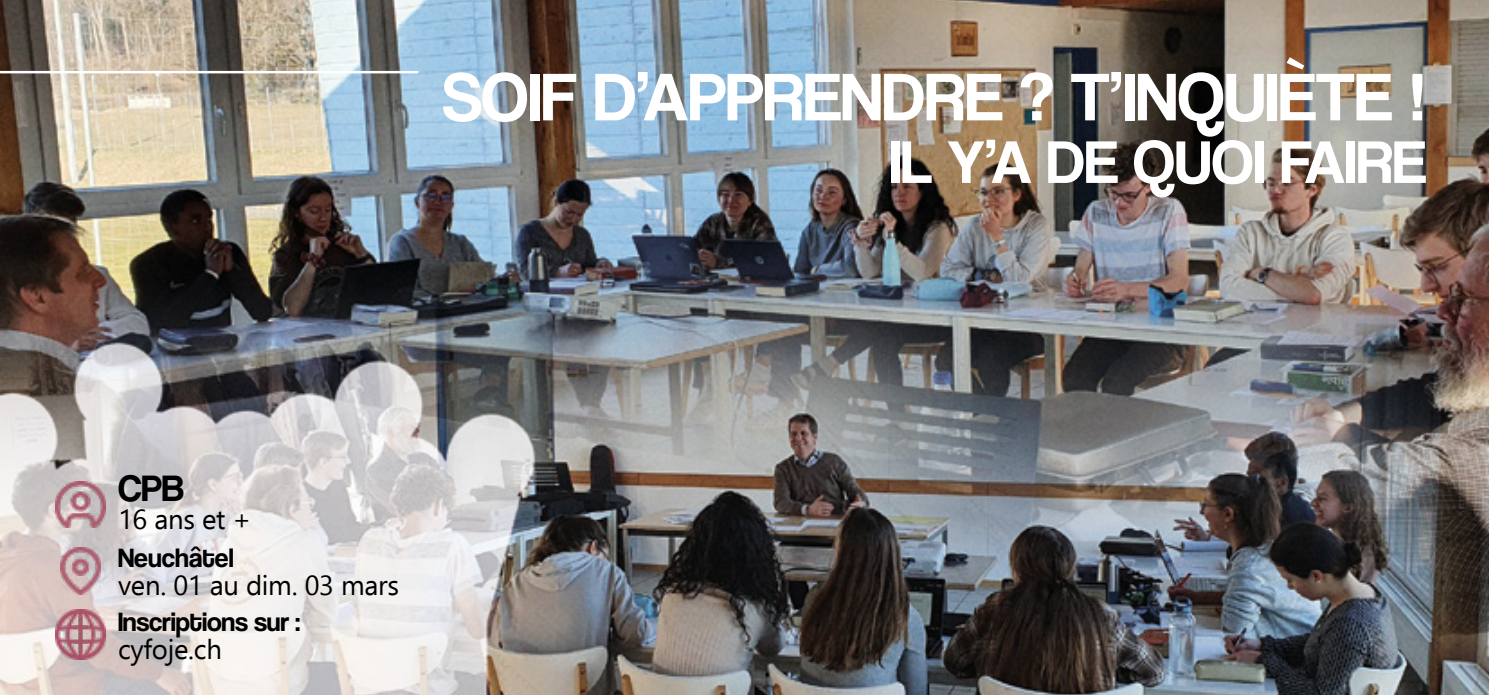
<style>
.page{position:relative;width:1489px;height:695px;background:#fff}
.page>*{position:absolute;margin:0;border:0;box-sizing:border-box;transform-origin:0 0}
.t1{font:70px "Coolvetica Rg";color:#fff}
.t2{font:62.5px "Coolvetica Rg";color:#fff}
.t3{font:38.25px "Coolvetica Rg";color:#000}
.t4{font:27.5px "Ebrima";letter-spacing:-.01em;color:#000}
.t5{font:27.5px "Coolvetica Rg";letter-spacing:-.01em;color:#000}
</style>
<div class="page">
<img style="left:0;top:0;width:1488px;height:694px">
<img style="left:61px;top:547px;width:40px;height:48px">
<img style="left:55px;top:481px;width:51px;height:46px">
<img style="left:55px;top:609px;width:51px;height:50px">
<hr style="left:0;top:71px;width:418px;height:2px;background:#fff">
<h1 class="t1" style="left:442px;top:56px;width:985px">SOIF D’APPRENDRE ? T’INQUIÈTE !</h1>
<h2 class="t2" style="left:889px;top:125px;width:538px">IL Y’A DE QUOI FAIRE</h2>
<h3 class="t3" style="left:118px;top:465px;width:67px">CPB</h3>
<p class="t4" style="left:118px;top:499px;width:135px">16 ans et +</p>
<p class="t5" style="left:118px;top:542px;width:117px">Neuchâtel</p>
<p class="t4" style="left:118px;top:565px;width:282px">ven. 01 au dim. 03 mars</p>
<p class="t5" style="left:118px;top:606px;width:183px">Inscriptions sur :</p>
<p class="t4" style="left:118px;top:628px;width:105px">cyfoje.ch</p>
</div>
